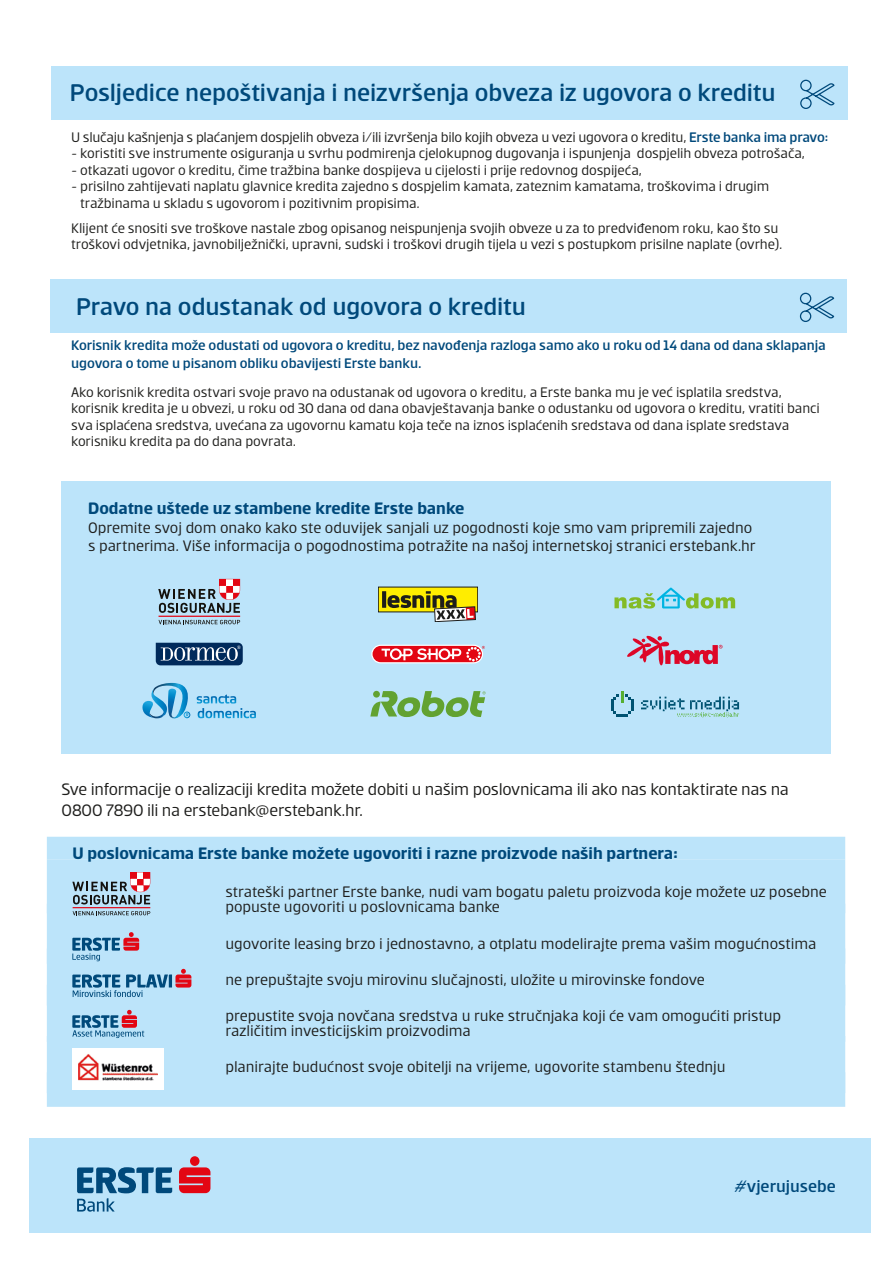
<style>
.page{position:relative;width:893px;height:1263px;background:#fff}
.page>*{position:absolute;margin:0;border:0;box-sizing:border-box;transform-origin:0 0}
.text_-_14_16__-_u{font:500 26.25px "Erste";letter-spacing:-.005em;color:#00497b}
.text{font:18px/21px "Erste";letter-spacing:-.02em;color:#1d1d1b}
.text_-_14_16{font:700 18px "Erste";color:#00497b}
.t1{font:500 18px "Erste";color:#00497b}
.text_-_14_16-2{font:16.5px/15px "Erste";color:#1d1d1b}
.TABLICA_text_10_1{font:15px/16.5px "Erste";letter-spacing:-.01em;color:#1d1d1b}
.tablica{font:15px/16.5px "Erste";letter-spacing:-.01em;color:#1d1d1b}
.tablica-2{font:500 15px/17.2px "Erste";letter-spacing:-.005em;color:#00497b}
.s1{font-weight:500;color:#00497b}
</style>
<div class="page">
<div style="left:51px;top:66px;width:796px;height:54px;background:#bce4fa"></div>
<svg style="left:800px;top:79px;width:35px;height:30px"></svg>
<div style="left:51px;top:279px;width:796px;height:54px;background:#bce4fa"></div>
<svg style="left:799px;top:292px;width:36px;height:30px"></svg>
<div style="left:47px;top:837px;width:798px;height:22px;background:#bce4fa"></div>
<div style="left:47px;top:859px;width:798px;height:54px;background:#bce4fa"></div>
<div style="left:47px;top:904px;width:798px;height:60px;background:#bce4fa"></div>
<div style="left:47px;top:948px;width:798px;height:57px;background:#bce4fa"></div>
<div style="left:47px;top:985px;width:798px;height:57px;background:#bce4fa"></div>
<div style="left:47px;top:1036px;width:798px;height:57px;background:#bce4fa"></div>
<div style="left:47px;top:1072px;width:798px;height:35px;background:#bce4fa"></div>
<hr style="left:73px;top:907px;width:77px;height:1px;background:#e30613">
<svg style="left:73px;top:911px;width:77px;height:4px"></svg>
<svg style="left:72px;top:872px;width:78px;height:32px"></svg>
<svg style="left:72px;top:932px;width:67px;height:29px"></svg>
<svg style="left:72px;top:969px;width:119px;height:28px"></svg>
<svg style="left:72px;top:1010px;width:72px;height:28px"></svg>
<div style="left:72px;top:1048px;width:92px;height:41px;background:#fff"></div>
<img style="left:79px;top:1054px;width:78px;height:27px">
<div style="left:29px;top:1138px;width:842px;height:95px;background:#bce4fa"></div>
<svg style="left:77px;top:1167px;width:95px;height:45px"></svg>
<svg style="left:179px;top:1156px;width:31px;height:37px"></svg>
<div style="left:62px;top:481px;width:769px;height:273px;background:#bce4fa"></div>
<div style="left:378px;top:587px;width:100px;height:25px;background:#ffed00"></div>
<div style="left:378px;top:587px;width:100px;height:25px;border:1px solid #1d1d1b"></div>
<svg style="left:382px;top:591px;width:4px;height:17px"></svg>
<svg style="left:388px;top:591px;width:88px;height:31px"></svg>
<svg style="left:371px;top:645px;width:114px;height:18px;background:#e9606a"></svg>
<svg style="left:370px;top:691px;width:116px;height:26px"></svg>
<svg style="left:627px;top:635px;width:96px;height:31px"></svg>
<svg style="left:614px;top:588px;width:121px;height:20px"></svg>
<svg style="left:611px;top:691px;width:23px;height:26px"></svg>
<svg style="left:641px;top:697px;width:98px;height:20px"></svg>
<hr style="left:159px;top:616px;width:81px;height:1px;background:#e30613">
<svg style="left:159px;top:620px;width:81px;height:4px"></svg>
<svg style="left:158px;top:579px;width:82px;height:34px"></svg>
<svg style="left:156px;top:643px;width:87px;height:22px;background:#31537b"></svg>
<svg style="left:142px;top:683px;width:48px;height:36px"></svg>
<svg style="left:197px;top:694px;width:59px;height:24px"></svg>
<p class="text_-_14_16__-_u" style="left:70px;top:79px;width:707px">Posljedice nepoštivanja i neizvršenja obveza iz ugovora o kreditu</p>
<p class="TABLICA_text_10_1" style="left:71px;top:128px;width:758px">U slučaju kašnjenja s plaćanjem dospjelih obveza i/ili izvršenja bilo kojih obveza u vezi ugovora o kreditu, <span class="s1">Erste banka ima pravo:</span></p>
<p class="TABLICA_text_10_1" style="left:71px;top:145px;width:736px">- koristiti sve instrumente osiguranja u svrhu podmirenja cjelokupnog dugovanja i ispunjenja dospjelih obveza potrošača,</p>
<p class="TABLICA_text_10_1" style="left:71px;top:161px;width:572px">- otkazati ugovor o kreditu, čime tražbina banke dospijeva u cijelosti i prije redovnog dospijeća,</p>
<p class="TABLICA_text_10_1" style="left:80px;top:178px;width:690px;text-indent:-9px">- prisilno zahtijevati naplatu glavnice kredita zajedno s dospjelim kamata, zateznim kamatama, troškovima i drugim tražbinama u skladu s ugovorom i pozitivnim propisima.</p>
<p class="TABLICA_text_10_1" style="left:71px;top:219px;width:713px">Klijent će snositi sve troškove nastale zbog opisanog neispunjenja svojih obveze u za to predviđenom roku, kao što su troškovi odvjetnika, javnobilježnički, upravni, sudski i troškovi drugih tijela u vezi s postupkom prisilne naplate (ovrhe).</p>
<p class="text_-_14_16__-_u" style="left:76px;top:293px;width:451px">Pravo na odustanak od ugovora o kreditu</p>
<p class="tablica-2" style="left:71px;top:337px;width:756px">Korisnik kredita može odustati od ugovora o kreditu, bez navođenja razloga samo ako u roku od 14 dana od dana sklapanja ugovora o tome u pisanom obliku obavijesti Erste banku.</p>
<p class="tablica" style="left:71px;top:384px;width:750px">Ako korisnik kredita ostvari svoje pravo na odustanak od ugovora o kreditu, a Erste banka mu je već isplatila sredstva, korisnik kredita je u obvezi, u roku od 30 dana od dana obavještavanja banke o odustanku od ugovora o kreditu, vratiti banci sva isplaćena sredstva, uvećana za ugovornu kamatu koja teče na iznos isplaćenih sredstava od dana isplate sredstava korisniku kredita pa do dana povrata.</p>
<p class="text_-_14_16" style="left:88px;top:499px;width:378px">Dodatne uštede uz stambene kredite Erste banke</p>
<p class="text_-_14_16-2" style="left:88px;top:518px;width:669px;line-height:18.8px">Opremite svoj dom onako kako ste oduvijek sanjali uz pogodnosti koje smo vam pripremili zajedno s partnerima. Više informacija o pogodnostima potražite na našoj internetskoj stranici erstebank.hr</p>
<p class="text" style="left:62px;top:778px;width:729px">Sve informacije o realizaciji kredita možete dobiti u našim poslovnicama ili ako nas kontaktirate nas na<br>0800 7890 ili na erstebank@erstebank.hr.</p>
<p class="text_-_14_16" style="left:72px;top:844px;width:607px">U poslovnicama Erste banke možete ugovoriti i razne proizvode naših partnera:</p>
<p class="text_-_14_16-2" style="left:225px;top:884px;width:603px">strateški partner Erste banke, nudi vam bogatu paletu proizvoda koje možete uz posebne popuste ugovoriti u poslovnicama banke</p>
<p class="text_-_14_16-2" style="left:225px;top:935px;width:592px">ugovorite leasing brzo i jednostavno, a otplatu modelirajte prema vašim mogućnostima</p>
<p class="text_-_14_16-2" style="left:225px;top:972px;width:481px">ne prepuštajte svoju mirovinu slučajnosti, uložite u mirovinske fondove</p>
<p class="text_-_14_16-2" style="left:225px;top:1008px;width:557px">prepustite svoja novčana sredstva u ruke stručnjaka koji će vam omogućiti pristup različitim investicijskim proizvodima</p>
<p class="text_-_14_16-2" style="left:225px;top:1059px;width:502px">planirajte budućnost svoje obitelji na vrijeme, ugovorite stambenu štednju</p>
<p class="t1" style="left:734px;top:1177px;width:103px">#vjerujusebe</p>
</div>
